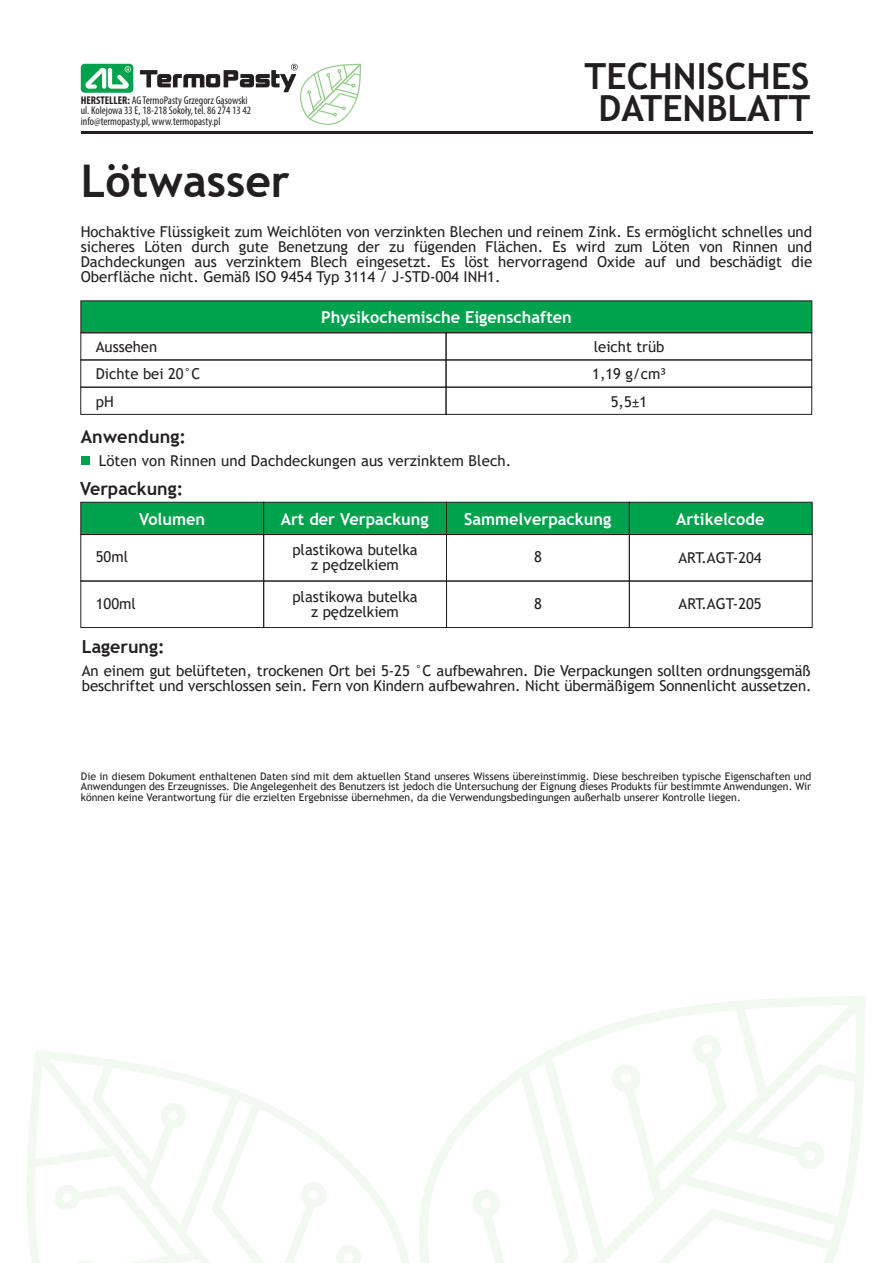
<style>
.page{position:relative;width:893px;height:1263px;background:#fff}
.page>*{position:absolute;margin:0;border:0;box-sizing:border-box;transform-origin:0 0}
.t1{font:700 45px "Trebuchet MS";color:#231f20}
.t2{font:700 36px/31.5px "Trebuchet MS";color:#231f20;text-align:center}
.t3{font:700 18px "Trebuchet MS";color:#231f20}
.t4{font:700 16.5px "Trebuchet MS";color:#fff}
.t5{font:15px/15px "Trebuchet MS";color:#231f20;text-align:center}
.t6{font:condensed 11.25px/10.5px "Myriad Pro";color:#231f20}
.t7{font:10.5px/10.5px "Trebuchet MS";color:#231f20;text-align:justify}
.s1{font-weight:700}
</style>
<div class="page">
<svg style="left:448px;top:996px;width:417px;height:267px"></svg>
<svg style="left:348px;top:1138px;width:100px;height:125px"></svg>
<svg style="left:27px;top:1050px;width:321px;height:213px"></svg>
<div style="left:81px;top:64px;width:52px;height:29px;background:#00a24e;border-radius:4px"></div>
<svg style="left:85px;top:66px;width:46px;height:23px"></svg>
<hr style="left:81px;top:131px;width:731px;height:2px;background:#231f20">
<svg style="left:140px;top:64px;width:221px;height:61px"></svg>
<div style="left:81px;top:456px;width:9px;height:9px;background:#00a24e"></div>
<div style="left:81px;top:301px;width:731px;height:32px;background:#00a24e"></div>
<div style="left:446px;top:332px;width:366px;height:28px;border:1px solid #231f20"></div>
<div style="left:81px;top:333px;width:365px;height:27px;border:1px solid #231f20"></div>
<div style="left:446px;top:387px;width:366px;height:28px;border:1px solid #231f20"></div>
<div style="left:81px;top:387px;width:365px;height:28px;border:1px solid #231f20"></div>
<div style="left:446px;top:502px;width:184px;height:33px;background:#00a24e;border:1px solid #231f20"></div>
<div style="left:81px;top:502px;width:183px;height:33px;background:#00a24e;border:1px solid #231f20"></div>
<div style="left:263px;top:502px;width:184px;height:33px;background:#00a24e;border:1px solid #231f20"></div>
<div style="left:629px;top:502px;width:183px;height:33px;background:#00a24e;border:1px solid #231f20"></div>
<div style="left:446px;top:534px;width:184px;height:47px;border:1px solid #231f20"></div>
<div style="left:81px;top:534px;width:183px;height:47px;border:1px solid #231f20"></div>
<div style="left:263px;top:534px;width:184px;height:47px;border:1px solid #231f20"></div>
<div style="left:629px;top:534px;width:183px;height:47px;border:1px solid #231f20"></div>
<div style="left:446px;top:581px;width:184px;height:47px;border:1px solid #231f20"></div>
<div style="left:81px;top:581px;width:183px;height:47px;border:1px solid #231f20"></div>
<div style="left:263px;top:581px;width:184px;height:47px;border:1px solid #231f20"></div>
<div style="left:629px;top:581px;width:183px;height:47px;border:1px solid #231f20"></div>
<p class="t6" style="left:81px;top:95px;width:172px"><span class="s1">HERSTELLER:</span> AG TermoPasty Grzegorz Gąsowski ul. Kolejowa 33 E, 18-218 Sokoły, tel. 86 274 13 42 info@termopasty.pl, www.termopasty.pl</p>
<h2 class="t2" style="left:585px;top:61px;width:227px">TECHNISCHES<br>DATENBLATT</h2>
<h1 class="t1" style="left:81px;top:153px;width:211px">Lötwasser</h1>
<p class="t5" style="left:81px;top:224px;width:733px;text-align:justify">Hochaktive Flüssigkeit zum Weichlöten von verzinkten Blechen und reinem Zink. Es ermöglicht schnelles und sicheres Löten durch gute Benetzung der zu fügenden Flächen. Es wird zum Löten von Rinnen und Dachdeckungen aus verzinktem Blech eingesetzt. Es löst hervorragend Oxide auf und beschädigt die Oberfläche nicht. Gemäß ISO 9454 Typ 3114 / J-STD-004 INH1.</p>
<p class="t4" style="left:321px;top:306px;width:252px">Physikochemische Eigenschaften</p>
<p class="t5" style="left:96px;top:339px;width:63px">Aussehen</p>
<p class="t5" style="left:594px;top:339px;width:72px">leicht trüb</p>
<p class="t5" style="left:96px;top:367px;width:106px">Dichte bei 20°C</p>
<p class="t5" style="left:592px;top:367px;width:75px">1,19 g/cm3</p>
<p class="t5" style="left:96px;top:394px;width:19px">pH</p>
<p class="t5" style="left:611px;top:394px;width:38px">5,5±1</p>
<p class="t3" style="left:81px;top:426px;width:107px">Anwendung:</p>
<p class="t5" style="left:99px;top:453px;width:414px">Löten von Rinnen und Dachdeckungen aus verzinktem Blech.</p>
<p class="t3" style="left:80px;top:477px;width:105px">Verpackung:</p>
<p class="t4" style="left:139px;top:509px;width:67px">Volumen</p>
<p class="t4" style="left:281px;top:509px;width:150px">Art der Verpackung</p>
<p class="t4" style="left:464px;top:509px;width:149px">Sammelverpackung</p>
<p class="t4" style="left:676px;top:509px;width:90px">Artikelcode</p>
<p class="t5" style="left:96px;top:549px;width:34px">50ml</p>
<p class="t5" style="left:534px;top:549px;width:9px">8</p>
<p class="t5" style="left:678px;top:550px;width:85px">ART.AGT-204</p>
<p class="t5" style="left:292px;top:542px;width:127px">plastikowa butelka z pędzelkiem</p>
<p class="t5" style="left:292px;top:589px;width:127px">plastikowa butelka z pędzelkiem</p>
<p class="t5" style="left:96px;top:596px;width:42px">100ml</p>
<p class="t5" style="left:534px;top:596px;width:9px">8</p>
<p class="t5" style="left:679px;top:596px;width:85px">ART.AGT-205</p>
<p class="t3" style="left:82px;top:636px;width:84px">Lagerung:</p>
<p class="t5" style="left:82px;top:663px;width:731px;text-align:left">An einem gut belüfteten, trockenen Ort bei 5-25 °C aufbewahren. Die Verpackungen sollten ordnungsgemäß beschriftet und verschlossen sein. Fern von Kindern aufbewahren. Nicht übermäßigem Sonnenlicht aussetzen.</p>
<p class="t7" style="left:81px;top:770px;width:732px">Die in diesem Dokument enthaltenen Daten sind mit dem aktuellen Stand unseres Wissens übereinstimmig. Diese beschreiben typische Eigenschaften und Anwendungen des Erzeugnisses. Die Angelegenheit des Benutzers ist jedoch die Untersuchung der Eignung dieses Produkts für bestimmte Anwendungen. Wir können keine Verantwortung für die erzielten Ergebnisse übernehmen, da die Verwendungsbedingungen außerhalb unserer Kontrolle liegen.</p>
</div>
